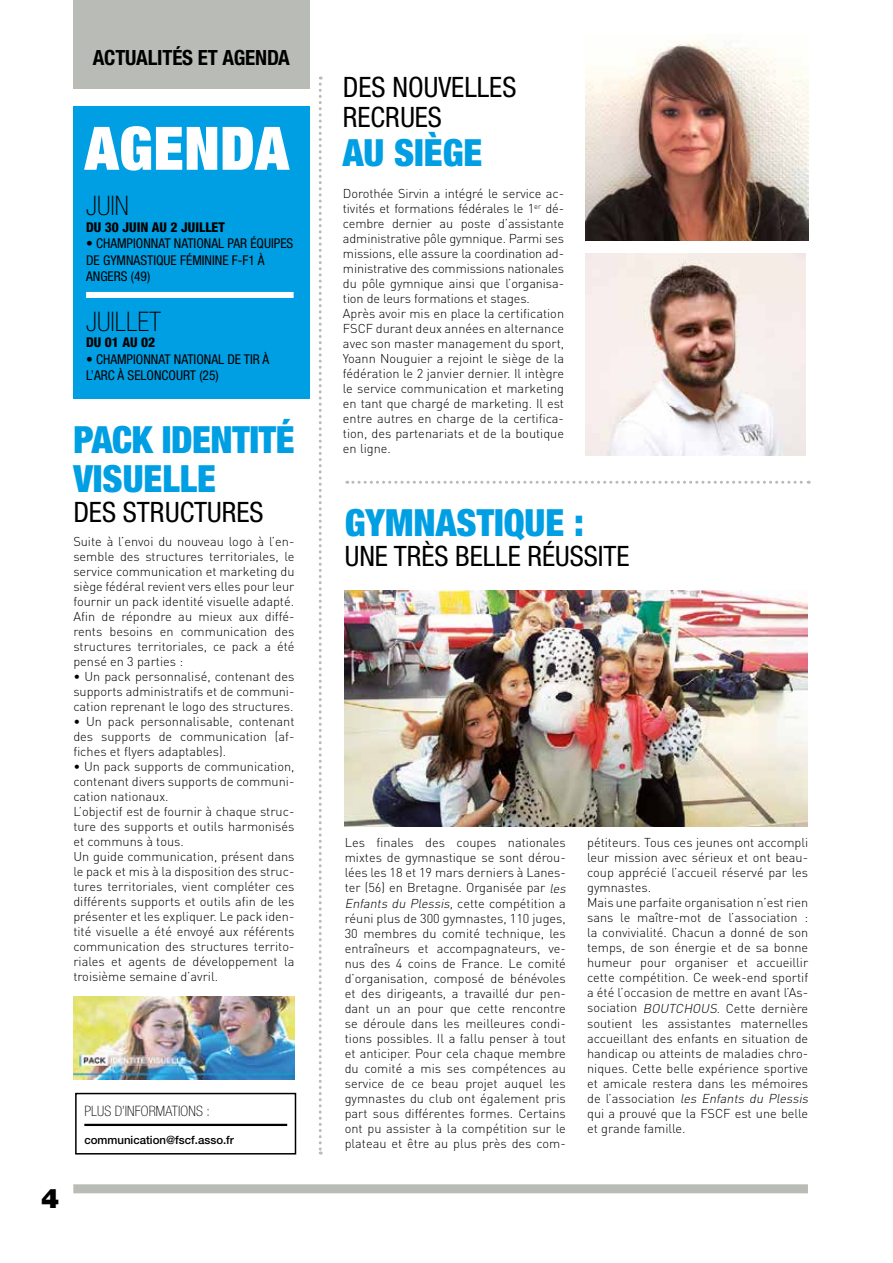
<style>
.page{position:relative;width:893px;height:1263px;background:#fff}
.page>*{position:absolute;margin:0;border:0;box-sizing:border-box;transform-origin:0 0}
.t1{font:900 condensed 60px "Helvetica Neue LT Std";letter-spacing:.01em;color:#fff}
.t2{font:900 condensed 37.5px/39px "Helvetica Neue LT Std";color:#009fe3}
.t3{font:condensed 28.2px/30px "Helvetica Neue LT Std";color:#000}
.t4{font:100 condensed 27px "Helvetica Neue LT Std";color:#000}
.t5{font:900 27px "Helvetica Neue LT Std";color:#000}
.t6{font:700 condensed 21px "Helvetica Neue LT Std";letter-spacing:-.01em;color:#000}
.t7{font:100 condensed 14.4px "Helvetica Neue LT Std";letter-spacing:.01em;color:#000}
.t8{font:condensed 13.5px/16.5px "Helvetica Neue LT Std";color:#000}
.t9{font:800 condensed 13.5px "Helvetica Neue LT Std";color:#000}
.t10{font:300 12.75px/15px "DIN Pro";color:#000}
.t11{font:500 11.4px "Helvetica Neue LT Std";color:#000}
.s1{font-style:italic}
</style>
<div class="page">
<img style="left:585px;top:253px;width:221px;height:203px">
<div style="left:73px;top:0;width:236px;height:88px;background:#b8bbb6"></div>
<div style="left:73px;top:1184px;width:735px;height:9px;background:#b8bbb6"></div>
<img style="left:345px;top:591px;width:463px;height:236px">
<img style="left:73px;top:996px;width:221px;height:83px">
<svg style="left:347px;top:481px;width:462px;height:3px"></svg>
<svg style="left:319px;top:77px;width:3px;height:1077px"></svg>
<img style="left:585px;top:40px;width:223px;height:200px">
<hr style="left:84px;top:1124px;width:203px;height:2px;background:#000">
<div style="left:75px;top:1093px;width:221px;height:61px;border:2px solid #000"></div>
<div style="left:73px;top:106px;width:236px;height:293px;background:#009fe3"></div>
<div style="left:86px;top:292px;width:208px;height:6px;background:#fff"></div>
<h3 class="t6" style="left:93px;top:45px;width:199px">ACTUALITÉS ET AGENDA</h3>
<h1 class="t1" style="left:85px;top:110px;width:206px">AGENDA</h1>
<h3 class="t4" style="left:86px;top:191px;width:44px">JUIN</h3>
<p class="t9" style="left:86px;top:219px;width:140px">DU 30 JUIN AU 2 JUILLET</p>
<p class="t8" style="left:86px;top:235px;width:209px">• CHAMPIONNAT NATIONAL PAR ÉQUIPES<br>DE GYMNASTIQUE FÉMININE F-F1 À<br>ANGERS (49)</p>
<h3 class="t4" style="left:86px;top:306px;width:76px">JUILLET</h3>
<p class="t9" style="left:86px;top:334px;width:70px">DU 01 AU 02</p>
<p class="t8" style="left:86px;top:351px;width:185px">• CHAMPIONNAT NATIONAL DE TIR À<br>L’ARC À SELONCOURT (25)</p>
<h2 class="t2" style="left:73px;top:419px;width:223px">PACK IDENTITÉ<br>VISUELLE</h2>
<h3 class="t3" style="left:73px;top:497px;width:192px">DES STRUCTURES</h3>
<p class="t10" style="left:73px;top:533px;width:223px;text-align:justify">Suite à l’envoi du nouveau logo à l’en&shy;semble des structures territoriales, le service communication et marketing du siège fédéral revient vers elles pour leur fournir un pack identité visuelle adapté.<br>Afin de répondre au mieux aux diffé&shy;rents besoins en communication des structures territoriales, ce pack a été pensé en 3 parties :</p>
<p class="t10" style="left:73px;top:668px;width:223px;text-align:justify">• Un pack personnalisé, contenant des supports administratifs et de communi&shy;cation reprenant le logo des structures.</p>
<p class="t10" style="left:73px;top:713px;width:223px;text-align:justify">• Un pack personnalisable, contenant des supports de communication (af&shy;fiches et flyers adaptables).</p>
<p class="t10" style="left:73px;top:758px;width:223px">• Un pack supports de communication, contenant divers supports de communi&shy;cation nationaux.<br>L’objectif est de fournir à chaque struc&shy;ture des supports et outils harmonisés et communs à tous.<br>Un guide communication, présent dans le pack et mis à la disposition des struc&shy;tures territoriales, vient compléter ces différents supports et outils afin de les présenter et les expliquer. Le pack iden&shy;tité visuelle a été envoyé aux référents communication des structures territo&shy;riales et agents de développement la troisième semaine d’avril.</p>
<h3 class="t5" style="left:41px;top:1182px;width:20px">4</h3>
<p class="t7" style="left:84px;top:1102px;width:127px">PLUS D’INFORMATIONS :</p>
<p class="t11" style="left:84px;top:1133px;width:151px">communication@fscf.asso.fr</p>
<h3 class="t3" style="left:343px;top:71px;width:175px">DES NOUVELLES<br>RECRUES</h3>
<h2 class="t2" style="left:343px;top:132px;width:141px">AU SIÈGE</h2>
<p class="t10" style="left:343px;top:185px;width:223px">Dorothée Sirvin a intégré le service ac&shy;tivités et formations fédérales le 1<sup>er</sup> dé&shy;cembre dernier au poste d’assistante administrative pôle gymnique. Parmi ses missions, elle assure la coordination ad&shy;ministrative des commissions nationales du pôle gymnique ainsi que l’organisa&shy;tion de leurs formations et stages.<br>Après avoir mis en place la certification FSCF durant deux années en alternance avec son master management du sport, Yoann Nouguier a rejoint le siège de la fédération le 2 janvier dernier. Il intègre le service communication et marketing en tant que chargé de marketing. Il est entre autres en charge de la certifica&shy;tion, des partenariats et de la boutique en ligne.</p>
<h2 class="t2" style="left:345px;top:502px;width:240px">GYMNASTIQUE :</h2>
<h3 class="t3" style="left:345px;top:540px;width:286px">UNE TRÈS BELLE RÉUSSITE</h3>
<p class="t10" style="left:345px;top:835px;width:225px">Les finales des coupes nationales mixtes de gymnastique se sont dérou&shy;lées les 18 et 19 mars derniers à Lanes&shy;ter (56) en Bretagne. Organisée par <span class="s1">les Enfants du Plessis,</span> cette compétition a réuni plus de 300 gymnastes, 110 juges, 30 membres du comité technique, les entraîneurs et accompagnateurs, ve&shy;nus des 4 coins de France. Le comité d’organisation, composé de bénévoles et des dirigeants, a travaillé dur pen&shy;dant un an pour que cette rencontre se déroule dans les meilleures condi&shy;tions possibles. Il a fallu penser à tout et anticiper. Pour cela chaque membre du comité a mis ses compétences au service de ce beau projet auquel les gymnastes du club ont également pris part sous différentes formes. Certains ont pu assister à la compétition sur le plateau et être au plus près des com-</p>
<p class="t10" style="left:587px;top:835px;width:225px">pétiteurs. Tous ces jeunes ont accompli leur mission avec sérieux et ont beau&shy;coup apprécié l’accueil réservé par les gymnastes.<br>Mais une parfaite organisation n’est rien sans le maître-mot de l’association : la convivialité. Chacun a donné de son temps, de son énergie et de sa bonne humeur pour organiser et accueillir cette compétition. Ce week-end sportif a été l’occasion de mettre en avant l’As&shy;sociation <span class="s1">BOUTCHOUS</span>. Cette dernière soutient les assistantes maternelles accueillant des enfants en situation de handicap ou atteints de maladies chro&shy;niques. Cette belle expérience sportive et amicale restera dans les mémoires d e l’ a s s o c i a t i o n <span class="s1">les Enfants du Plessis </span>qui a prouvé que la FSCF est une belle et grande famille.</p>
</div>
